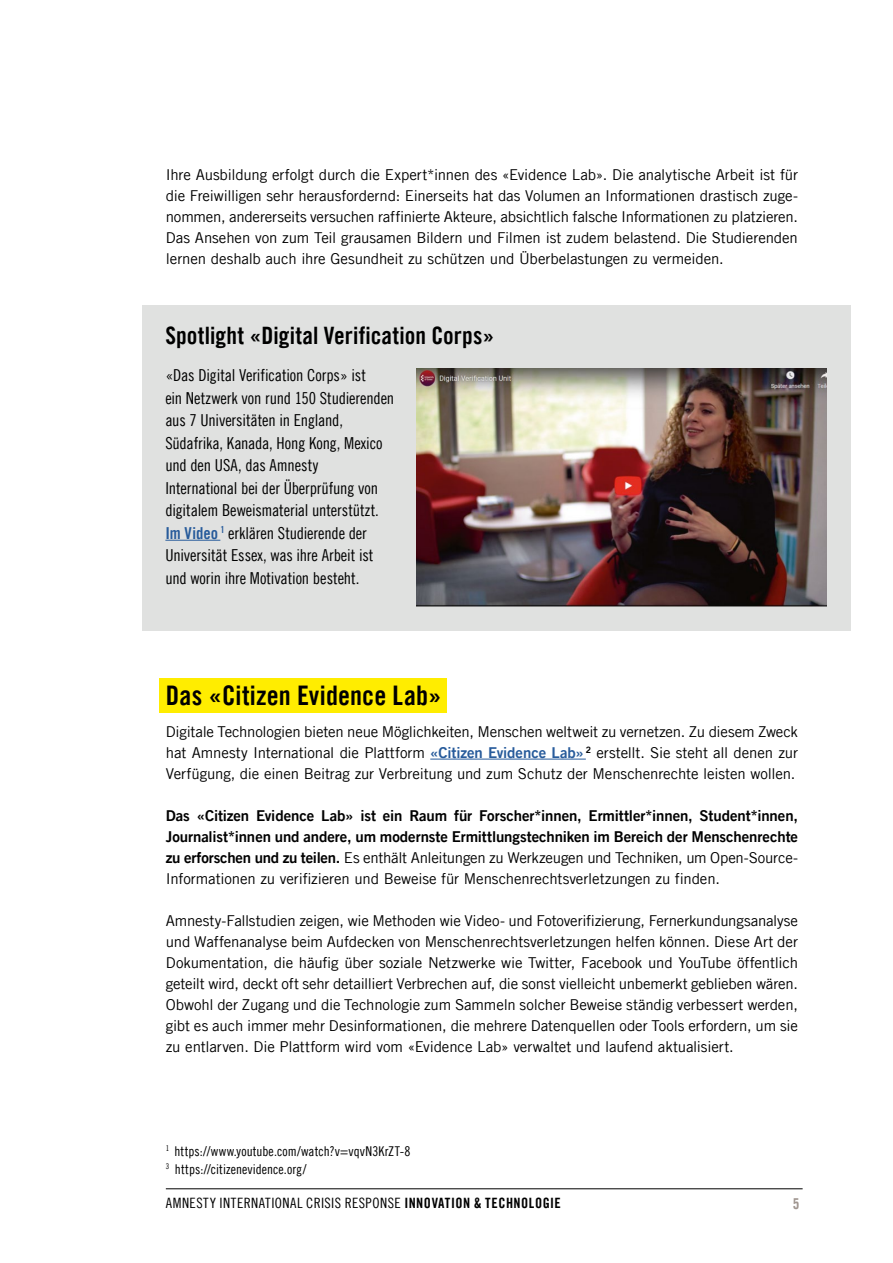
<style>
.page{position:relative;width:893px;height:1263px;background:#fff}
.page>*{position:absolute;margin:0;border:0;box-sizing:border-box;transform-origin:0 0}
.t1{font:27px "Amnesty Trade Gothic Bd Cn 20";letter-spacing:.005em;color:#000}
.t2{font:24px "Amnesty Trade Gothic Bd Cn 20";letter-spacing:.01em;color:#000}
.t3{font:16.5px/22.5px "Amnesty Trade Gothic Cn 18";letter-spacing:-.01em;color:#000}
.t4{font:15px/21px "Amnesty Trade Gothic";letter-spacing:-.01em;color:#000;text-align:justify}
.t5{font:15px/21px "Amnesty Trade Gothic Bd 2";letter-spacing:-.005em;color:#000}
.t6{font:15px "Amnesty Trade Gothic Bd Cn 20";color:#a09690}
.t7{font:14.25px "Amnesty Trade Gothic Cn 18";letter-spacing:.035em;color:#000}
.t8{font:13.5px/18px "Amnesty Trade Gothic Cn 18";letter-spacing:.005em;color:#000}
.s1{font-family:"Amnesty Trade Gothic Bd Cn 20";color:#275b9b}
.s2{font-family:"Amnesty Trade Gothic Bd 2";color:#275b9b}
.s3{font-family:"Amnesty Trade Gothic Bd 2"}
.s4{font-family:"Amnesty Trade Gothic Bd Cn 20"}
</style>
<div class="page">
<div style="left:159px;top:679px;width:287px;height:34px;background:#ffed00"></div>
<hr style="left:430px;top:759px;width:156px;height:1px;background:#275b9b">
<div style="left:142px;top:306px;width:708px;height:325px;background:#e0e1e0"></div>
<hr style="left:165px;top:540px;width:55px;height:1px;background:#275b9b">
<img style="left:416px;top:368px;width:410px;height:239px">
<hr style="left:166px;top:1188px;width:637px;height:1px;background:#000">
<p class="t4" style="left:166px;top:164px;width:634px">Ihre Ausbildung erfolgt durch die Expert*innen des «Evidence Lab». Die analytische Arbeit ist für die Freiwilligen sehr herausfordernd: Einerseits hat das Volumen an Informationen drastisch zuge&shy;nommen, andererseits versuchen raffinierte Akteure, absichtlich falsche Informationen zu platzieren.<br>Das Ansehen von zum Teil grausamen Bildern und Filmen ist zudem belastend. Die Studierenden lernen deshalb auch ihre Gesundheit zu schützen und Überbelastungen zu vermeiden.</p>
<h2 class="t2" style="left:165px;top:320px;width:331px">Spotlight «Digital Verification Corps»</h2>
<p class="t3" style="left:165px;top:364px;width:230px">«Das Digital Verification Corps» ist<br>ein Netzwerk von rund 150 Studierenden aus 7 Universitäten in England, Südafrika, Kanada, Hong Kong, Mexico und den USA, das Amnesty International bei der Überprüfung von digitalem Beweismaterial unterstützt.<br><span class="s1">Im Video</span> <sup>1</sup> erklären Studierende der Universität Essex, was ihre Arbeit ist und worin ihre Motivation besteht.</p>
<h1 class="t1" style="left:166px;top:679px;width:277px">Das «Citizen Evidence Lab»</h1>
<p class="t4" style="left:166px;top:720px;width:634px">Digitale Technologien bieten neue Möglichkeiten, Menschen weltweit zu vernetzen. Zu diesem Zweck hat Amnesty International die Plattform <span class="s2">«Citizen Evidence Lab»</span> <sup>2</sup> erstellt. Sie steht all denen zur Verfügung, die einen Beitrag zur Verbreitung und zum Schutz der Menschenrechte leisten wollen.</p>
<p class="t5" style="left:166px;top:804px;width:634px">Das «Citizen Evidence Lab» ist ein Raum für Forscher*innen, Ermittler*innen, Student*innen,<br>Journalist*innen und andere, um modernste Ermittlungstechniken im Bereich der Menschenrechte</p>
<p class="t4" style="left:166px;top:846px;width:634px"><span class="s3">zu erforschen und zu teilen.</span> Es enthält Anleitungen zu Werkzeugen und Techniken, um Open-Source-<br>Informationen zu verifizieren und Beweise für Menschenrechtsverletzungen zu finden.</p>
<p class="t4" style="left:166px;top:909px;width:634px">Amnesty-Fallstudien zeigen, wie Methoden wie Video- und Fotoverifizierung, Fernerkundungsanalyse und Waffenanalyse beim Aufdecken von Menschenrechtsverletzungen helfen können. Diese Art der Dokumentation, die häufig über soziale Netzwerke wie Twitter, Facebook und YouTube öffentlich geteilt wird, deckt oft sehr detailliert Verbrechen auf, die sonst vielleicht unbemerkt geblieben wären.<br>Obwohl der Zugang und die Technologie zum Sammeln solcher Beweise ständig verbessert werden, gibt es auch immer mehr Desinformationen, die mehrere Datenquellen oder Tools erfordern, um sie zu entlarven. Die Plattform wird vom «Evidence Lab» verwaltet und laufend aktualisiert.</p>
<p class="t8" style="left:166px;top:1142px;width:246px"><sup>1</sup> https://www.youtube.com/watch?v=vqvN3KrZT-8<br><sup>3</sup> https://citizenevidence.org/</p>
<p class="t7" style="left:166px;top:1194px;width:396px">AMNESTY INTERNATIONAL CRISIS RESPONSE <span class="s4">INNOVATION &amp; TECHNOLOGIE</span></p>
<p class="t6" style="left:793px;top:1195px;width:8px">5</p>
</div>
